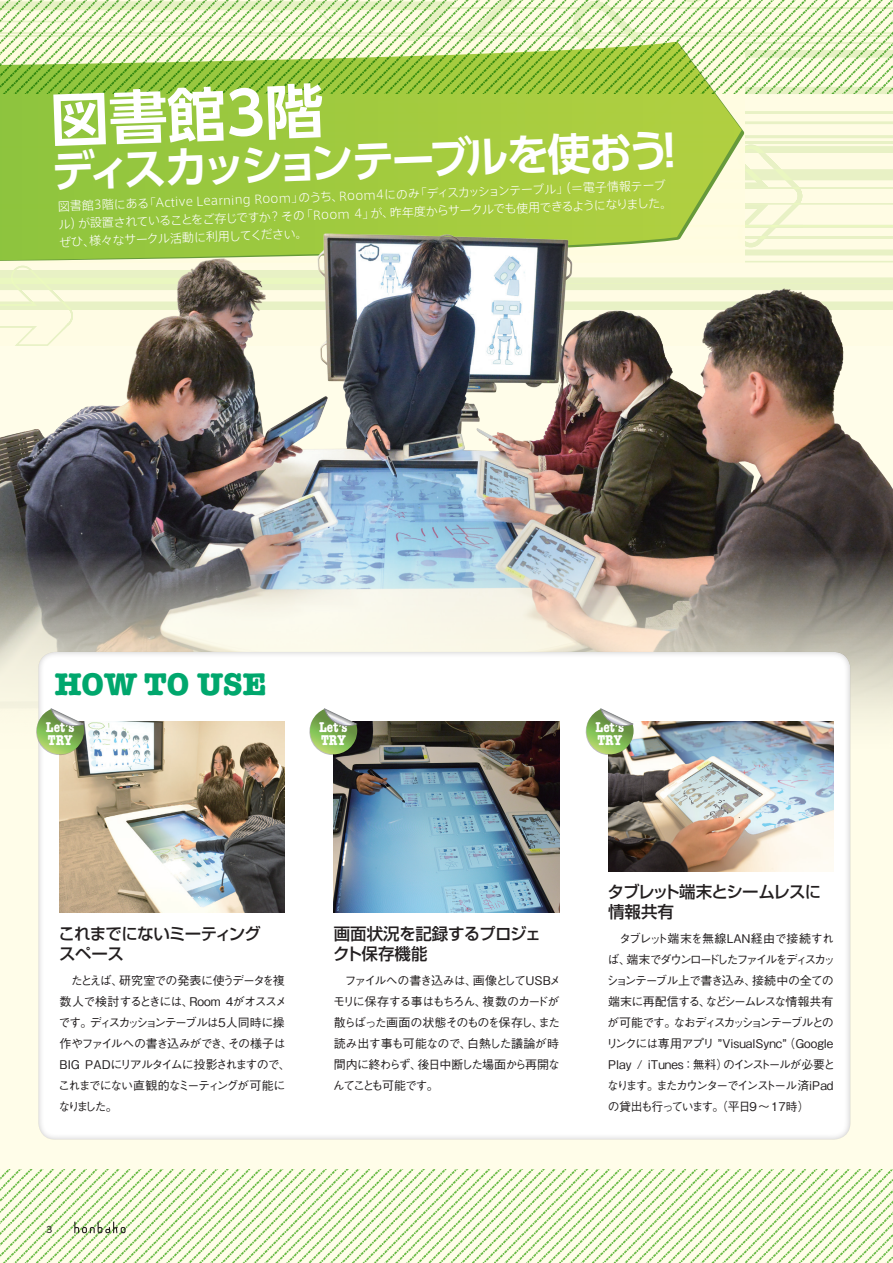
<style>
.page{position:relative;width:893px;height:1263px;background:#fffde9}
.page>*{position:absolute;margin:0;border:0;box-sizing:border-box;transform-origin:0 0}
.t1{font:700 58.65px "UD Shin Go Pro De";color:#fff}
.t2{font:700 43.5px "UD Shin Go Pro De";color:#fff}
.t3{font:700 31.65px "American Typewriter Std";color:#00a76d}
.t4{font:500 16.5px/20.2px "Shin Go Pr 5";letter-spacing:-.04em;color:#231f20}
.t5{font:700 condensed 14.4px/13.2px "American Typewriter Std";color:#fff}
.t6{font:13.5px "Copperplate Gothic Std 29 BC";color:#231f20}
.t7{font:500 12px/21px "Gothic BBB Pr 5";letter-spacing:-.09em;color:#231f20}
.t8{font:300 12px/18px "Axis Std";color:#fff}
</style>
<div class="page">
<svg style="left:0;top:0;width:893px;height:163px"></svg>
<img style="left:0;top:1169px;width:893px;height:94px">
<svg style="left:0;top:42px;width:742px;height:121px;background:#a4cc4f"></svg>
<img style="left:0;top:163px;width:893px;height:554px">
<div style="left:25px;top:640px;width:840px;height:501px;background:#231f20;opacity:.35"></div>
<img style="left:60px;top:721px;width:225px;height:191px">
<img style="left:334px;top:721px;width:225px;height:191px">
<img style="left:608px;top:721px;width:225px;height:151px">
<svg style="left:33px;top:709px;width:51px;height:49px;background:#a6c089"></svg>
<svg style="left:307px;top:709px;width:50px;height:49px;background:#9fba86"></svg>
<svg style="left:583px;top:709px;width:51px;height:49px;background:#a9c38f"></svg>
<svg style="left:74px;top:1221px;width:52px;height:12px"></svg>
<p class="t1" style="left:49px;top:72px;width:275px;rotate:-2deg">図書館3階</p>
<p class="t2" style="left:50px;top:136px;width:641px;rotate:-2deg">ディスカッションテーブルを使おう！</p>
<p class="t8" style="left:58px;top:196px;width:616px;rotate:-2deg">図書館3階にある「Active Learning Room」のうち、Room4にのみ「ディスカッションテーブル」（＝電子情報テーブル）が設置されていることをご存じですか？その「Room 4」が、昨年度からサークルでも使用できるようになりました。ぜひ、様々なサークル活動に利用してください。</p>
<p class="t3" style="left:55px;top:665px;width:213px">HOW TO USE</p>
<p class="t5" style="left:46px;top:720px;width:30px">Let’s<br>TRY</p>
<p class="t5" style="left:319px;top:720px;width:30px">Let’s<br>TRY</p>
<p class="t5" style="left:595px;top:720px;width:30px">Let’s<br>TRY</p>
<p class="t4" style="left:59px;top:922px;width:203px">これまでにないミーティングスペース</p>
<p class="t7" style="left:58px;top:969px;width:234px">　たとえば、研究室での発表に使うデータを複数人で検討するときには、Room 4がオススメです。ディスカッションテーブルは5人同時に操作やファイルへの書き込みができ、その様子は<br>BIG PADにリアルタイムに投影されますので、これまでにない直観的なミーティングが可能になりました。</p>
<p class="t6" style="left:46px;top:1223px;width:8px">3</p>
<p class="t4" style="left:608px;top:880px;width:215px">タブレット端末とシームレスに情報共有</p>
<p class="t4" style="left:333px;top:922px;width:210px">画面状況を記録するプロジェクト保存機能</p>
<p class="t7" style="left:606px;top:927px;width:231px">　タブレット端末を無線LAN経由で接続すれば、端末でダウンロードしたファイルをディスカッションテーブル上で書き込み、接続中の全ての端末に再配信する、などシームレスな情報共有が可能です。なおディスカッションテーブルとのリンクには専用アプリ ”VisualSync”（Google<br>Play / iTunes：無料）のインストールが必要となります。またカウンターでインストール済iPadの貸出も行っています。（平日9 ～ 17時）</p>
<p class="t7" style="left:333px;top:969px;width:230px">　ファイルへの書き込みは、画像としてUSBメモリに保存する事はもちろん、複数のカードが散らばった画面の状態そのものを保存し、また読み出す事も可能なので、白熱した議論が時間内に終わらず、後日中断した場面から再開なんてことも可能です。</p>
</div>
